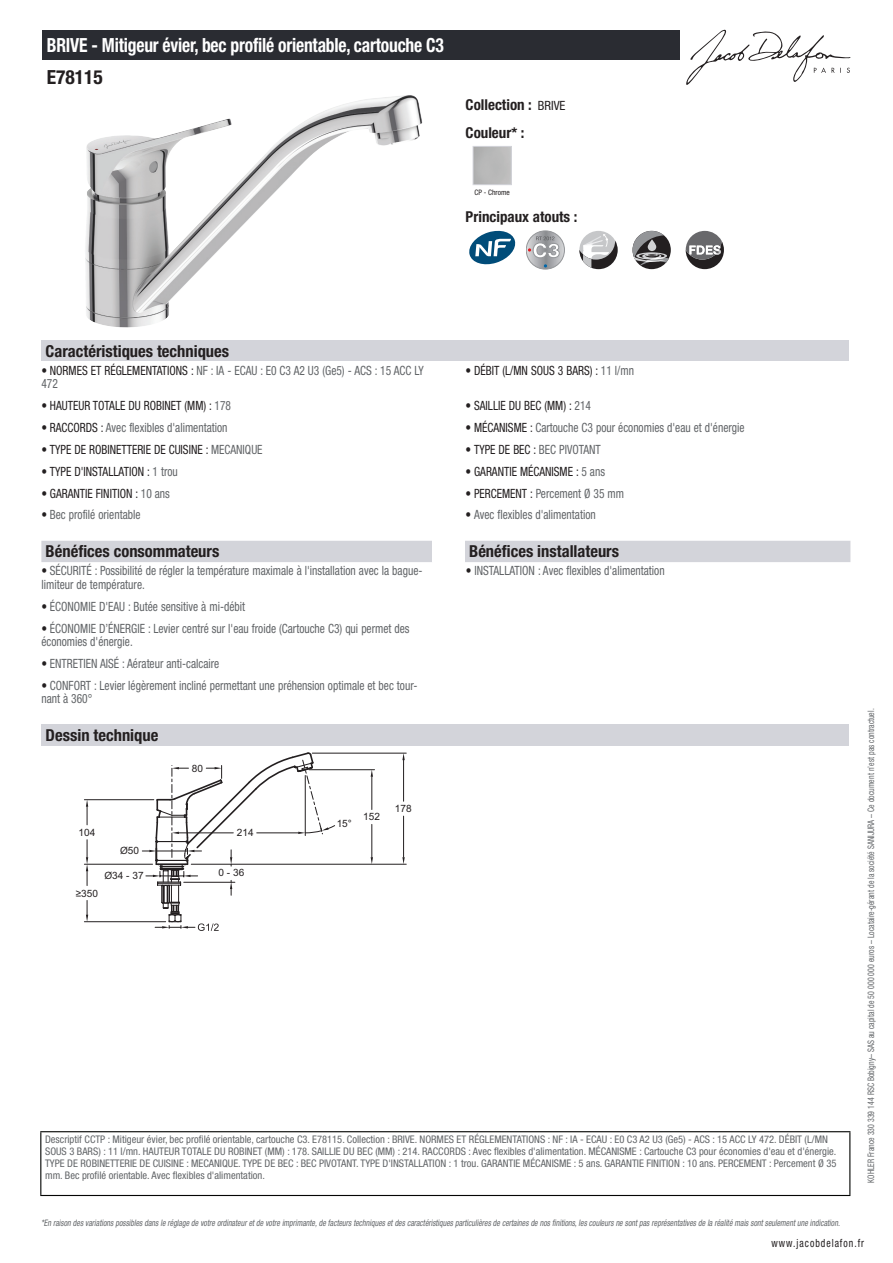
<style>
.page{position:relative;width:893px;height:1263px;background:#fff}
.page>*{position:absolute;margin:0;border:0;box-sizing:border-box;transform-origin:0 0}
.t1{font:700 condensed 19.5px "Helvetica Neue LT Std";letter-spacing:-.01em;color:#fff;scale:.9 1}
.t2{font:700 condensed 19.5px "Helvetica Neue LT Std";color:#231f20}
.t3{font:700 condensed 16.5px "Helvetica Neue LT Std";color:#231f20}
.t4{font:700 condensed 15px/27.8px "Helvetica Neue LT Std";color:#231f20}
.t5{font:condensed 12.75px/13.5px "Helvetica Neue LT Std";color:#626568;scale:.9 1}
.t6{font:condensed 12.75px "Helvetica Neue LT Std";color:#231f20;scale:.9 1}
.t7{font:condensed 11.25px "Helvetica Neue LT Std";letter-spacing:.1em;color:#231f20;scale:.87 1}
.t8{font:condensed 10.5px/12px "Helvetica Neue LT Std";color:#626568}
.t9{font:10.05px "Arial";color:#231f20}
.t10{font:italic condensed 9px "Helvetica Neue LT Std";color:#626568;scale:.87 1}
.t11{font:condensed 9px "Helvetica Neue LT Std";color:#626568;scale:.87 1}
.t12{font:condensed 7.5px "Helvetica Neue LT Std";color:#231f20}
.s1{font-weight:400;font-size:12.75px}
.s2{color:#231f20}
.s3{color:#626568}
</style>
<div class="page">
<svg style="left:686px;top:30px;width:164px;height:55px"></svg>
<img style="left:85px;top:95px;width:338px;height:233px">
<div style="left:473px;top:146px;width:39px;height:39px;border:1px solid #d3d4da"></div>
<svg style="left:469px;top:231px;width:46px;height:33px"></svg>
<svg style="left:526px;top:231px;width:38px;height:38px"></svg>
<div style="left:526px;top:231px;width:38px;height:38px;border:1px solid #939598;border-radius:50%"></div>
<svg style="left:528px;top:236px;width:31px;height:22px"></svg>
<div style="left:579px;top:231px;width:39px;height:38px;background:#c6c7c9;border-radius:50%"></div>
<svg style="left:579px;top:234px;width:39px;height:35px"></svg>
<div style="left:632px;top:231px;width:39px;height:38px;background:#231f20;border-radius:50%"></div>
<svg style="left:632px;top:231px;width:37px;height:35px"></svg>
<svg style="left:686px;top:231px;width:38px;height:38px"></svg>
<div style="left:41px;top:340px;width:808px;height:21px;background:#d3d4da"></div>
<div style="left:41px;top:541px;width:809px;height:21px;background:#d3d4da"></div>
<div style="left:432px;top:541px;width:33px;height:21px;background:#fff"></div>
<div style="left:41px;top:725px;width:808px;height:21px;background:#d3d4da"></div>
<hr style="left:309px;top:769px;width:66px;height:1px;background:#231f20">
<hr style="left:372px;top:824px;width:1px;height:33px;background:#231f20">
<hr style="left:372px;top:777px;width:1px;height:32px;background:#231f20">
<svg style="left:371px;top:857px;width:2px;height:7px"></svg>
<svg style="left:371px;top:770px;width:2px;height:7px"></svg>
<hr style="left:84px;top:799px;width:70px;height:1px;background:#231f20">
<hr style="left:84px;top:864px;width:69px;height:1px;background:#231f20">
<hr style="left:84px;top:921px;width:82px;height:1px;background:#231f20">
<svg style="left:86px;top:800px;width:2px;height:25px"></svg>
<hr style="left:312px;top:753px;width:94px;height:1px;background:#231f20">
<hr style="left:191px;top:864px;width:215px;height:1px;background:#231f20">
<hr style="left:403px;top:760px;width:1px;height:41px;background:#231f20">
<hr style="left:403px;top:816px;width:1px;height:41px;background:#231f20">
<svg style="left:402px;top:753px;width:3px;height:7px"></svg>
<svg style="left:402px;top:857px;width:3px;height:7px"></svg>
<svg style="left:86px;top:840px;width:2px;height:45px"></svg>
<svg style="left:86px;top:900px;width:2px;height:22px"></svg>
<svg style="left:142px;top:752px;width:193px;height:179px"></svg>
<div style="left:43px;top:30px;width:637px;height:30px;background:#2a2c32"></div>
<hr style="left:40px;top:1131px;width:810px;height:1px;background:#040503">
<hr style="left:40px;top:1132px;width:1px;height:63px;background:#040503">
<hr style="left:849px;top:1132px;width:1px;height:63px;background:#040503">
<hr style="left:40px;top:1195px;width:810px;height:1px;background:#040503">
<h1 class="t1" style="left:47px;top:33px;width:443px">BRIVE - Mitigeur évier, bec profilé orientable, cartouche C3</h1>
<h1 class="t2" style="left:47px;top:65px;width:58px">E78115</h1>
<p class="t4" style="left:466px;top:90px;width:101px">Collection : <span class="s1">BRIVE<br></span>Couleur* :</p>
<p class="t12" style="left:474px;top:188px;width:37px">CP - Chrome</p>
<p class="t4" style="left:466px;top:203px;width:113px">Principaux atouts :</p>
<p class="t3" style="left:46px;top:341px;width:185px">Caractéristiques techniques</p>
<p class="t5" style="left:41px;top:363px;width:426px"><span class="s2">• NORMES ET RÉGLEMENTATIONS :</span> NF : IA - ECAU : E0 C3 A2 U3 (Ge5) - ACS : 15 ACC LY<br>472</p>
<p class="t6" style="left:466px;top:363px;width:189px">• DÉBIT (L/MN SOUS 3 BARS) : <span class="s3">11 l/mn</span></p>
<p class="t6" style="left:41px;top:398px;width:212px">• HAUTEUR TOTALE DU ROBINET (MM) : <span class="s3">178</span></p>
<p class="t6" style="left:466px;top:398px;width:141px">• SAILLIE DU BEC (MM) : <span class="s3">214</span></p>
<p class="t5" style="left:41px;top:421px;width:208px"><span class="s2">• RACCORDS :</span> Avec flexibles d'alimentation</p>
<p class="t5" style="left:466px;top:421px;width:311px"><span class="s2">• MÉCANISME :</span> Cartouche C3 pour économies d'eau et d'énergie</p>
<p class="t6" style="left:41px;top:442px;width:247px">• TYPE DE ROBINETTERIE DE CUISINE : <span class="s3">MECANIQUE</span></p>
<p class="t6" style="left:466px;top:442px;width:152px">• TYPE DE BEC : <span class="s3">BEC PIVOTANT</span></p>
<p class="t6" style="left:41px;top:464px;width:153px">• TYPE D'INSTALLATION : <span class="s3">1 trou</span></p>
<p class="t6" style="left:466px;top:464px;width:156px">• GARANTIE MÉCANISME : <span class="s3">5 ans</span></p>
<p class="t6" style="left:41px;top:486px;width:144px">• GARANTIE FINITION : <span class="s3">10 ans</span></p>
<p class="t5" style="left:466px;top:486px;width:178px"><span class="s2">• PERCEMENT :</span> Percement Ø 35 mm</p>
<p class="t5" style="left:41px;top:508px;width:112px"><span class="s2">•</span> Bec profilé orientable</p>
<p class="t5" style="left:466px;top:508px;width:146px"><span class="s2">•</span> Avec flexibles d'alimentation</p>
<p class="t3" style="left:46px;top:541px;width:175px">Bénéfices consommateurs</p>
<p class="t3" style="left:469px;top:541px;width:151px">Bénéfices installateurs</p>
<p class="t5" style="left:41px;top:564px;width:425px"><span class="s2">•</span> SÉCURITÉ : Possibilité de régler la température maximale à l'installation avec la bague&shy;limiteur de température.</p>
<p class="t5" style="left:466px;top:564px;width:222px"><span class="s2">•</span> INSTALLATION : Avec flexibles d'alimentation</p>
<p class="t5" style="left:41px;top:599px;width:228px"><span class="s2">•</span> ÉCONOMIE D'EAU : Butée sensitive à mi-débit</p>
<p class="t5" style="left:41px;top:621px;width:411px"><span class="s2">•</span> ÉCONOMIE D’ÉNERGIE : Levier centré sur l'eau froide (Cartouche C3) qui permet des économies d'énergie.</p>
<p class="t5" style="left:41px;top:657px;width:199px"><span class="s2">•</span> ENTRETIEN AISÉ : Aérateur anti-calcaire</p>
<p class="t5" style="left:41px;top:678px;width:419px"><span class="s2">•</span> CONFORT : Levier légèrement incliné permettant une préhension optimale et bec tour&shy;nant à 360°</p>
<p class="t3" style="left:46px;top:725px;width:114px">Dessin technique</p>
<p class="t9" style="left:192px;top:761px;width:13px">80</p>
<p class="t9" style="left:78px;top:826px;width:18px">104</p>
<p class="t9" style="left:120px;top:844px;width:21px">Ø50</p>
<p class="t9" style="left:237px;top:826px;width:18px">214</p>
<p class="t9" style="left:104px;top:869px;width:41px">Ø34 - 37</p>
<p class="t9" style="left:219px;top:866px;width:27px">0 - 36</p>
<p class="t9" style="left:76px;top:886px;width:24px">≥350</p>
<p class="t9" style="left:337px;top:817px;width:17px">15°</p>
<p class="t9" style="left:363px;top:810px;width:18px">152</p>
<p class="t9" style="left:395px;top:802px;width:18px">178</p>
<p class="t8" style="left:45px;top:1134px;width:793px">Descriptif CCTP : Mitigeur évier, bec profilé orientable, cartouche C3. E78115. Collection : BRIVE. NORMES ET RÉGLEMENTATIONS : NF : IA - ECAU : E0 C3 A2 U3 (Ge5) - ACS : 15 ACC LY 472. DÉBIT (L/MN SOUS 3 BARS) : 11 l/mn. HAUTEUR TOTALE DU ROBINET (MM) : 178. SAILLIE DU BEC (MM) : 214. RACCORDS : Avec flexibles d'alimentation. MÉCANISME : Cartouche C3 pour économies d'eau et d'énergie.<br>TYPE DE ROBINETTERIE DE CUISINE : MECANIQUE. TYPE DE BEC : BEC PIVOTANT. TYPE D'INSTALLATION : 1 trou. GARANTIE MÉCANISME : 5 ans. GARANTIE FINITION : 10 ans. PERCEMENT : Percement Ø 35 mm. Bec profilé orientable. Avec flexibles d'alimentation.</p>
<p class="t11" style="left:866px;top:1183px;width:547px;rotate:-90deg">KOHLER France 330 339 144 RSC Bobigny– SAS au capital de 50 000 000 euros – Locataire-gérant de la société SANIJURA – Ce document n’est pas contractuel.</p>
<p class="t10" style="left:41px;top:1217px;width:922px">*En raison desvariationspossiblesdansle réglage de votre ordinateuretde votre imprimante,de facteurstechniquesetdescaractéristiquesparticulièresde certainesde nosfinitions,lescouleursne sontpasreprésentativesde la réalité maissontseulementune indication.</p>
<p class="t7" style="left:772px;top:1237px;width:108px">www.jacobdelafon.fr</p>
</div>
